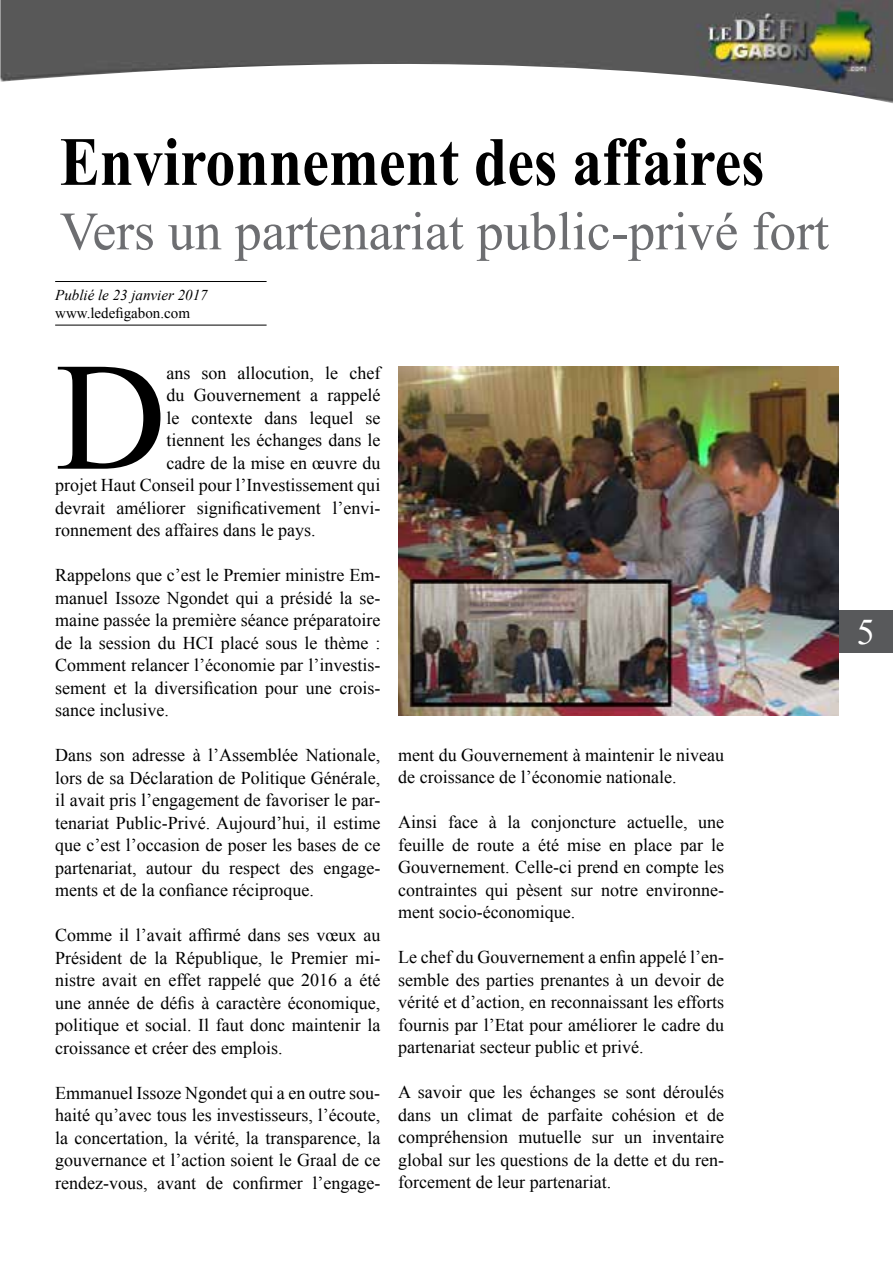
<style>
.page{position:relative;width:893px;height:1263px;background:#fff}
.page>*{position:absolute;margin:0;border:0;box-sizing:border-box;transform-origin:0 0}
.t1{font:153.9px "Times New Roman";color:#000}
.t2{font:700 69px "Times New Roman";color:#000;scale:.87 1}
.t3{font:54px "Times New Roman";color:#6d6e71}
.t4{font:36px "Times New Roman";color:#fff}
.t5{font:18px/22.5px "Times New Roman";color:#000;text-align:justify}
.t6{font:italic 15px "Times New Roman";color:#000}
.t7{font:15px "Times New Roman";color:#000}
</style>
<div class="page">
<div style="left:839px;top:610px;width:54px;height:43px;background:#58595b"></div>
<img style="left:0;top:0;width:893px;height:103px">
<hr style="left:55px;top:325px;width:212px;height:1px;background:#000">
<hr style="left:55px;top:281px;width:212px;height:1px;background:#000">
<img style="left:398px;top:366px;width:441px;height:349px">
<h2 class="t2" style="left:60px;top:112px;width:811px">Environnement des affaires</h2>
<h3 class="t3" style="left:60px;top:193px;width:771px">Vers un partenariat public-privé fort</h3>
<p class="t6" style="left:55px;top:285px;width:154px">Publié le 23 janvier 2017</p>
<p class="t7" style="left:55px;top:302px;width:136px">www.ledefigabon.com</p>
<h1 class="t1" style="left:55px;top:309px;width:113px">D</h1>
<p class="t5" style="left:166px;top:361px;width:215px">ans son allocution, le chef</p>
<p class="t5" style="left:166px;top:383px;width:216px">du Gouvernement a rappelé</p>
<p class="t5" style="left:166px;top:406px;width:215px">le contexte dans lequel se</p>
<p class="t5" style="left:166px;top:428px;width:215px">tiennent les échanges dans le</p>
<p class="t5" style="left:166px;top:451px;width:215px">cadre de la mise en œuvre du</p>
<p class="t5" style="left:55px;top:473px;width:327px">projet Haut Conseil pour l’Investissement qui</p>
<p class="t5" style="left:55px;top:496px;width:327px">devrait améliorer significativement l’envi-</p>
<p class="t5" style="left:55px;top:518px;width:262px">ronnement des affaires dans le pays.</p>
<p class="t5" style="left:55px;top:563px;width:327px">Rappelons que c’est le Premier ministre Em&shy;manuel Issoze Ngondet qui a présidé la se&shy;maine passée la première séance préparatoire de la session du HCI placé sous le thème :<br>Comment relancer l’économie par l’investis&shy;sement et la diversification pour une crois&shy;sance inclusive.</p>
<p class="t5" style="left:55px;top:743px;width:327px">Dans son adresse à l’Assemblée Nationale, lors de sa Déclaration de Politique Générale, il avait pris l’engagement de favoriser le par&shy;tenariat Public-Privé. Aujourd’hui, il estime que c’est l’occasion de poser les bases de ce partenariat, autour du respect des engage&shy;ments et de la confiance réciproque.</p>
<p class="t5" style="left:55px;top:923px;width:327px">Comme il l’avait affirmé dans ses vœux au Président de la République, le Premier mi&shy;nistre avait en effet rappelé que 2016 a été une année de défis à caractère économique, politique et social. Il faut donc maintenir la croissance et créer des emplois.</p>
<p class="t5" style="left:55px;top:1081px;width:327px">Emmanuel Issoze Ngondet qui a en outre sou&shy;haité qu’avec tous les investisseurs, l’écoute, la concertation, la vérité, la transparence, la gouvernance et l’action soient le Graal de ce rendez-vous, avant de confirmer l’engage-</p>
<p class="t5" style="left:398px;top:743px;width:328px">ment du Gouvernement à maintenir le niveau de croissance de l’économie nationale.</p>
<p class="t5" style="left:398px;top:810px;width:328px">Ainsi face à la conjoncture actuelle, une feuille de route a été mise en place par le Gouvernement. Celle-ci prend en compte les contraintes qui pèsent sur notre environne&shy;ment socio-économique.</p>
<p class="t5" style="left:398px;top:945px;width:328px">Le chef du Gouvernement a enfin appelé l’en&shy;semble des parties prenantes à un devoir de vérité et d’action, en reconnaissant les efforts fournis par l’Etat pour améliorer le cadre du partenariat secteur public et privé.</p>
<p class="t5" style="left:398px;top:1080px;width:328px">A savoir que les échanges se sont déroulés dans un climat de parfaite cohésion et de compréhension mutuelle sur un inventaire global sur les questions de la dette et du ren&shy;forcement de leur partenariat.</p>
<h3 class="t4" style="left:857px;top:606px;width:19px">5</h3>
</div>
